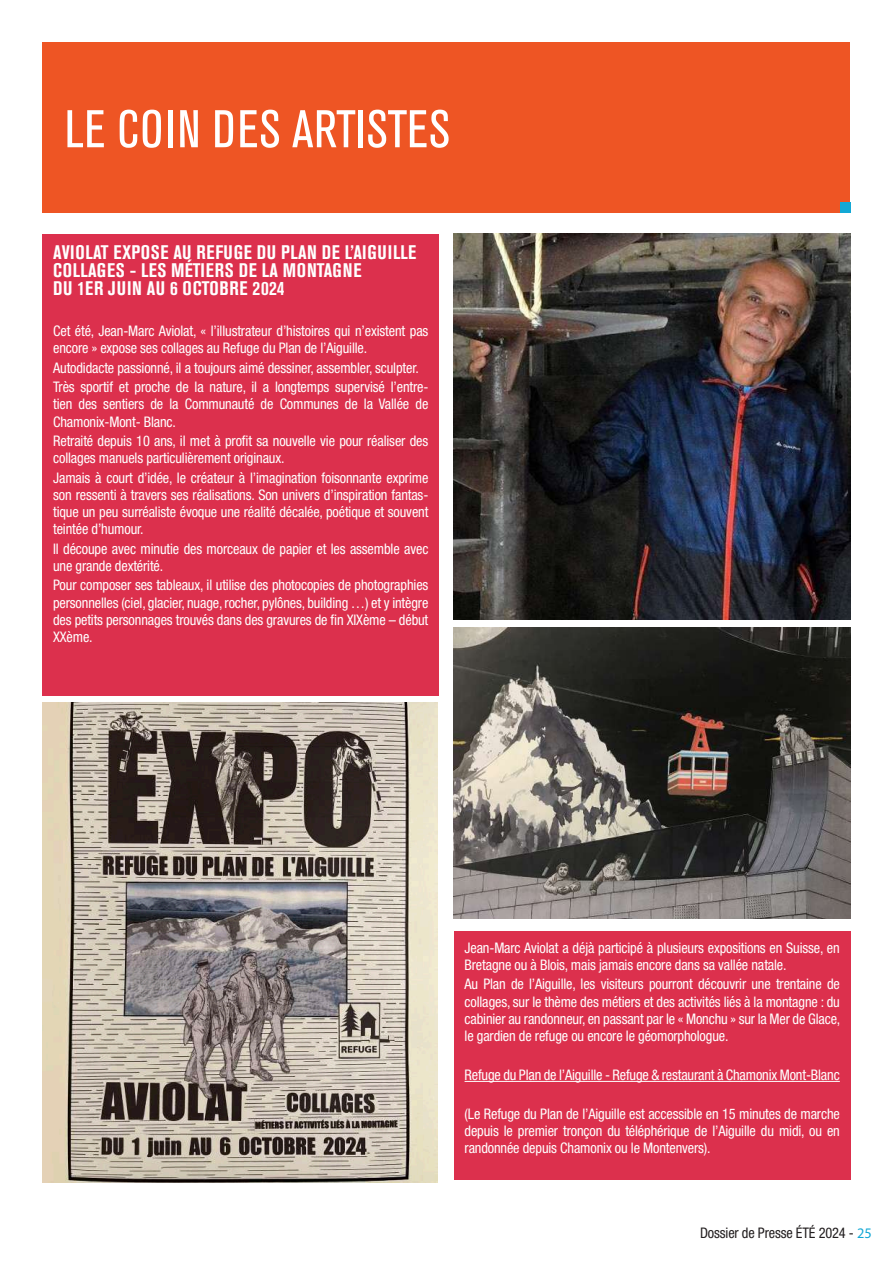
<style>
.page{position:relative;width:893px;height:1263px;background:#fff}
.page>*{position:absolute;margin:0;border:0;box-sizing:border-box;transform-origin:0 0}
.t1{font:condensed 52.5px "Akzidenz Grotesk BE";letter-spacing:.02em;color:#fff}
.t2{font:700 condensed 19.5px/18px "Akzidenz Grotesk BE";letter-spacing:.035em;color:#fff}
.t3{font:condensed 14.7px/17.2px "Helvetica Neue LT Std";letter-spacing:-.01em;color:#fff}
.t4{font:condensed 14.7px "Helvetica Neue LT Std";letter-spacing:-.01em;color:#231f20}
.s1{font-family:"Myriad Pro";font-stretch:normal;color:#13a8d5}
</style>
<div class="page">
<div style="left:43px;top:43px;width:807px;height:170px;background:#ee5524"></div>
<div style="left:43px;top:234px;width:396px;height:462px;background:#dc304d"></div>
<div style="left:840px;top:202px;width:10px;height:11px;background:#13a8d5"></div>
<img style="left:454px;top:234px;width:396px;height:386px">
<img style="left:43px;top:702px;width:395px;height:480px">
<div style="left:454px;top:932px;width:396px;height:248px;background:#dc304d"></div>
<hr style="left:465px;top:1081px;width:375px;height:1px;background:#fff">
<img style="left:454px;top:627px;width:396px;height:291px">
<h1 class="t1" style="left:65px;top:100px;width:387px">LE COIN DES ARTISTES</h1>
<h2 class="t2" style="left:53px;top:244px;width:365px">AVIOLAT EXPOSE AU REFUGE DU PLAN DE L’AIGUILLE<br>COLLAGES - LES MÉTIERS DE LA MONTAGNE<br>DU 1ER JUIN AU 6 OCTOBRE 2024</h2>
<p class="t3" style="left:53px;top:322px;width:377px">Cet été, Jean-Marc Aviolat, « l’illustrateur d’histoires qui n’existent pas encore » expose ses collages au Refuge du Plan de l’Aiguille.</p>
<p class="t3" style="left:53px;top:358px;width:377px;line-height:19.4px">Autodidacte passionné, il a toujours aimé dessiner, assembler, sculpter.<br>Très sportif et proche de la nature, il a longtemps supervisé l’entre-</p>
<p class="t3" style="left:53px;top:395px;width:377px">tien des sentiers de la Communauté de Communes de la Vallée de<br>Chamonix-Mont- Blanc.</p>
<p class="t3" style="left:53px;top:432px;width:377px">Retraité depuis 10 ans, il met à profit sa nouvelle vie pour réaliser des collages manuels particulièrement originaux.</p>
<p class="t3" style="left:53px;top:469px;width:377px;text-align:justify">Jamais à court d’idée, le créateur à l’imagination foisonnante exprime son ressenti à travers ses réalisations. Son univers d’inspiration fantas&shy;tique un peu surréaliste évoque une réalité décalée, poétique et souvent teintée d’humour.</p>
<p class="t3" style="left:53px;top:540px;width:377px">Il découpe avec minutie des morceaux de papier et les assemble avec une grande dextérité.</p>
<p class="t3" style="left:53px;top:576px;width:377px;text-align:justify">Pour composer ses tableaux, il utilise des photocopies de photographies personnelles (ciel, glacier, nuage, rocher, pylônes, building …) et y intègre des petits personnages trouvés dans des gravures de fin XIXème – début XXème.</p>
<p class="t3" style="left:465px;top:939px;width:377px">Jean-Marc Aviolat a déjà participé à plusieurs expositions en Suisse, en<br>Bretagne ou à Blois, mais jamais encore dans sa vallée natale.</p>
<p class="t3" style="left:465px;top:975px;width:377px;text-align:justify">Au Plan de l’Aiguille, les visiteurs pourront découvrir une trentaine de collages, sur le thème des métiers et des activités liés à la montagne : du cabinier au randonneur, en passant par le « Monchu » sur la Mer de Glace, le gardien de refuge ou encore le géomorphologue.</p>
<p class="t3" style="left:465px;top:1066px;width:377px">Refuge du Plan de l’Aiguille - Refuge &amp; restaurant à Chamonix Mont-Blanc</p>
<p class="t3" style="left:465px;top:1105px;width:377px;text-align:justify">(Le Refuge du Plan de l’Aiguille est accessible en 15 minutes de marche depuis le premier tronçon du téléphérique de l’Aiguille du midi, ou en randonnée depuis Chamonix ou le Montenvers).</p>
<p class="t4" style="left:700px;top:1224px;width:173px">Dossier de Presse ÉTÉ 2024 - <span class="s1">25</span></p>
</div>
